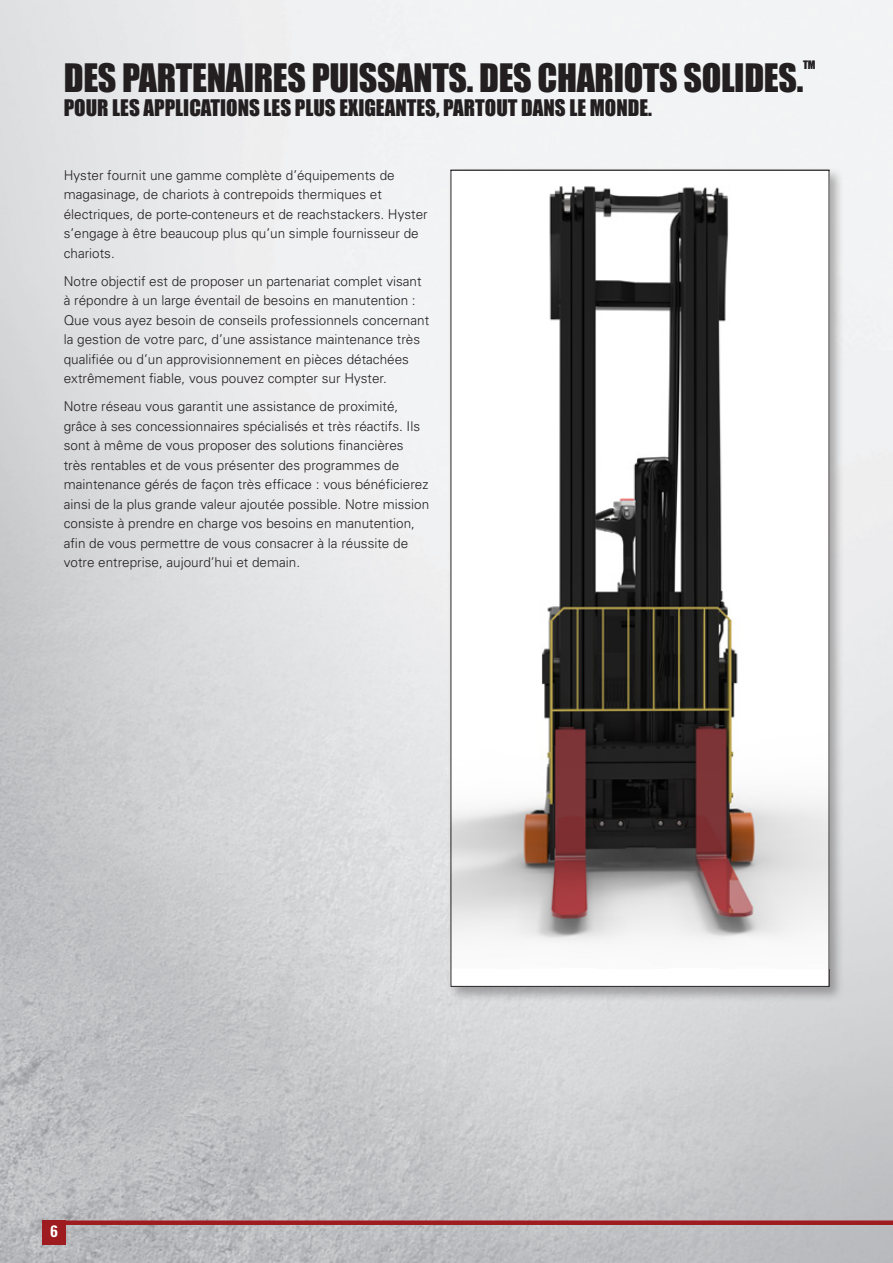
<style>
.page{position:relative;width:893px;height:1263px;background:#fff}
.page>*{position:absolute;margin:0;border:0;box-sizing:border-box;transform-origin:0 0}
.t1{font:36px "Impact";letter-spacing:-.01em;color:#231f20}
.t2{font:21px "Impact";color:#231f20}
.HY-Table_Left_Text{font:700 condensed 16.5px "Univers LT Std";color:#fff}
._16614_Bullets{font:300 13.5px/19.5px "Univers";color:#231f20}
.t3{font:10.8px "Impact";color:#231f20}
</style>
<div class="page">
<img style="left:0;top:0;width:893px;height:1263px">
<div style="left:43px;top:1220px;width:850px;height:5px;background:#9e1c1f"></div>
<div style="left:43px;top:1220px;width:23px;height:25px;background:#9e1c1f"></div>
<div style="left:448px;top:167px;width:396px;height:835px;background:#231f20;opacity:.35"></div>
<svg style="left:453px;top:172px;width:374px;height:812px"></svg>
<p class="t1" style="left:64px;top:50px;width:741px">DES PARTENAIRES PUISSANTS. DES CHARIOTS SOLIDES.</p>
<p class="t3" style="left:803px;top:56px;width:14px">TM</p>
<p class="t2" style="left:64px;top:91px;width:590px">POUR LES APPLICATIONS LES PLUS EXIGEANTES, PARTOUT DANS LE MONDE.</p>
<p class="_16614_Bullets" style="left:64px;top:165px;width:365px">Hyster fournit une gamme complète d’équipements de magasinage, de chariots à contrepoids thermiques et électriques, de porte-conteneurs et de reachstackers. Hyster s’engage à être beaucoup plus qu’un simple fournisseur de chariots.</p>
<p class="_16614_Bullets" style="left:64px;top:271px;width:367px">Notre objectif est de proposer un partenariat complet visant à répondre à un large éventail de besoins en manutention :<br>Que vous ayez besoin de conseils professionnels concernant la gestion de votre parc, d’une assistance maintenance très qualifiée ou d’un approvisionnement en pièces détachées extrêmement fiable, vous pouvez compter sur Hyster.</p>
<p class="_16614_Bullets" style="left:64px;top:397px;width:367px">Notre réseau vous garantit une assistance de proximité, grâce à ses concessionnaires spécialisés et très réactifs. Ils sont à même de vous proposer des solutions financières très rentables et de vous présenter des programmes de maintenance gérés de façon très efficace : vous bénéficierez ainsi de la plus grande valeur ajoutée possible. Notre mission consiste à prendre en charge vos besoins en manutention, afin de vous permettre de vous consacrer à la réussite de votre entreprise, aujourd’hui et demain.</p>
<p class="HY-Table_Left_Text" style="left:51px;top:1221px;width:9px">6</p>
</div>
